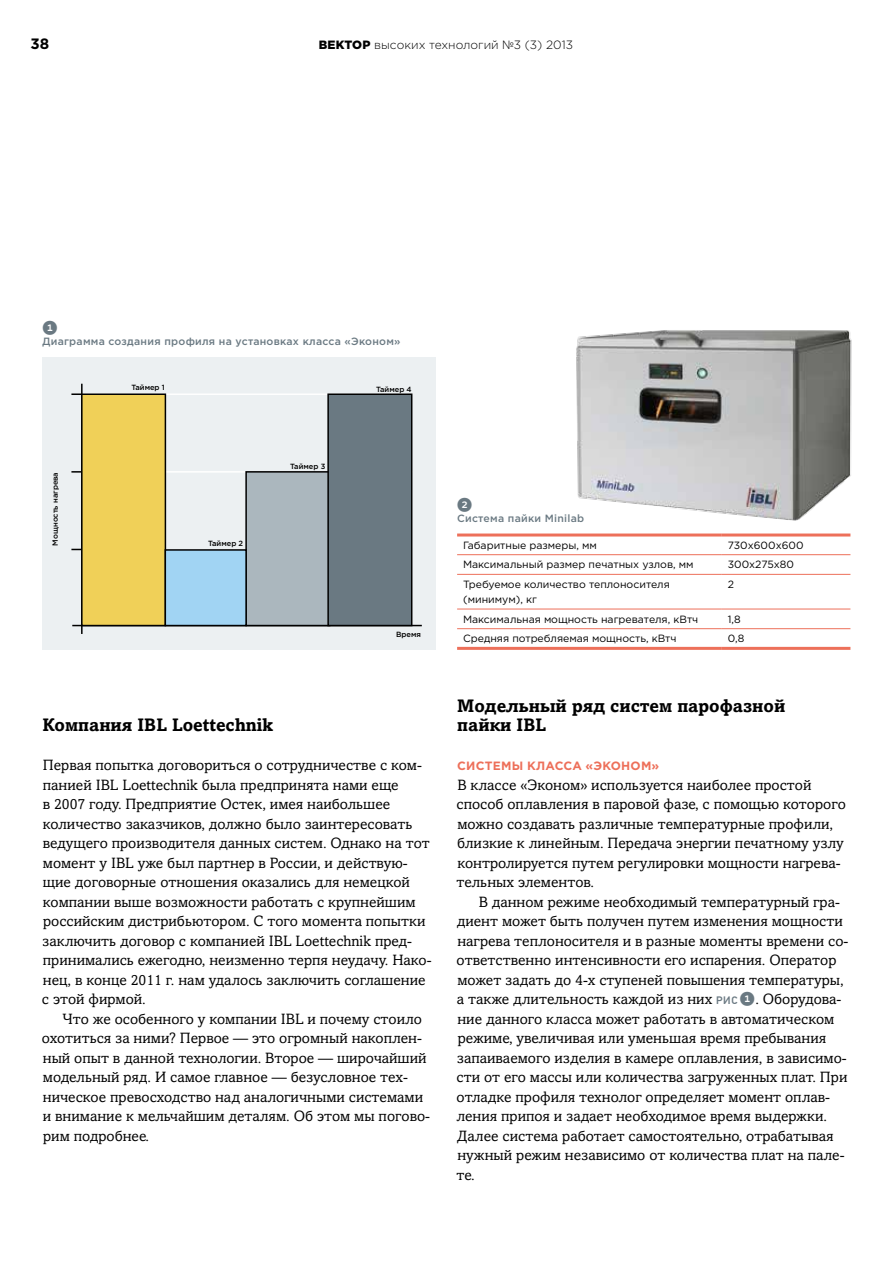
<style>
.page{position:relative;width:893px;height:1263px;background:#fff}
.page>*{position:absolute;margin:0;border:0;box-sizing:border-box;transform-origin:0 0}
.t1{font:700 18px/19.5px "Amasis MTW1 G";color:#000}
.t2{font:15px/19.5px "Amasis MTW1 G";color:#000}
.t3{font:15px "Whitney Index Black Round Bd";color:#6a7982}
.t4{font:700 15px "Gotham Pro";color:#000}
.t5{font:300 12px "Gotham Pro";color:#000}
.t6{font:700 12px "Gotham Pro";letter-spacing:.02em;color:#ed705a}
.t7{font:10.5px/15px "Gotham Pro";color:#000}
.t8{font:500 10.5px "Gotham Pro";letter-spacing:.025em;color:#6a7982}
.t9{font:500 7.5px "Gotham Pro";color:#000}
.s1{font-weight:900}
.s2{font-family:"PF Din Text Pro";font-weight:500;font-size:10.8px;color:#6a7982}
.s3{font-family:"Whitney Index Black Round Bd";color:#6a7982}
</style>
<div class="page">
<hr style="left:457px;top:554px;width:265px;height:1px;background:#ed705a">
<hr style="left:722px;top:554px;width:128px;height:1px;background:#ed705a">
<hr style="left:457px;top:574px;width:265px;height:1px;background:#ed705a">
<hr style="left:722px;top:574px;width:128px;height:1px;background:#ed705a">
<hr style="left:457px;top:609px;width:265px;height:1px;background:#ed705a">
<hr style="left:722px;top:609px;width:128px;height:1px;background:#ed705a">
<hr style="left:457px;top:628px;width:265px;height:1px;background:#ed705a">
<hr style="left:722px;top:628px;width:128px;height:1px;background:#ed705a">
<hr style="left:457px;top:533px;width:265px;height:3px;background:#ed705a">
<hr style="left:722px;top:533px;width:128px;height:3px;background:#ed705a">
<hr style="left:457px;top:647px;width:265px;height:3px;background:#ed705a">
<hr style="left:722px;top:647px;width:128px;height:3px;background:#ed705a">
<img style="left:576px;top:330px;width:276px;height:191px">
<div style="left:43px;top:357px;width:393px;height:293px;background:#ecf0f2"></div>
<hr style="left:80px;top:471px;width:332px;height:2px;background:#fff">
<hr style="left:80px;top:393px;width:332px;height:2px;background:#fff">
<hr style="left:81px;top:384px;width:2px;height:250px;background:#000">
<svg style="left:71px;top:471px;width:10px;height:2px"></svg>
<svg style="left:71px;top:393px;width:10px;height:2px"></svg>
<hr style="left:72px;top:625px;width:350px;height:1px;background:#000">
<div style="left:245px;top:471px;width:85px;height:155px;background:#abb7be;border:2px solid #000"></div>
<div style="left:81px;top:393px;width:85px;height:233px;background:#f0d058;border:2px solid #000"></div>
<div style="left:165px;top:549px;width:82px;height:77px;background:#a1d4f3;border:2px solid #000"></div>
<div style="left:327px;top:393px;width:85px;height:233px;background:#6a7982;border:2px solid #000"></div>
<p class="t4" style="left:31px;top:35px;width:20px">38</p>
<p class="t5" style="left:319px;top:38px;width:256px"><span class="s1">ВЕКТОР</span> высоких технологий №3 (3) 2013</p>
<p class="t3" style="left:43px;top:321px;width:17px">1</p>
<p class="t8" style="left:43px;top:336px;width:360px">Диаграмма создания профиля на установках класса «Эконом»</p>
<p class="t9" style="left:131px;top:383px;width:35px">Таймер 1</p>
<p class="t9" style="left:376px;top:385px;width:37px">Таймер 4</p>
<p class="t9" style="left:51px;top:546px;width:75px;rotate:-90deg">Мощность нагрева</p>
<p class="t9" style="left:208px;top:539px;width:37px">Таймер 2</p>
<p class="t9" style="left:290px;top:462px;width:37px">Таймер 3</p>
<p class="t9" style="left:396px;top:630px;width:26px">Время</p>
<p class="t1" style="left:43px;top:716px;width:232px">Компания IBL Loettechnik</p>
<p class="t2" style="left:42px;top:756px;width:391px">Первая попытка договориться о сотрудничестве с ком&shy;панией IBL Loettechnik была предпринята нами еще<br>в 2007 году. Предприятие Остек, имея наибольшее количество заказчиков, должно было заинтересовать ведущего производителя данных систем. Однако на тот момент у IBL уже был партнер в России, и действую&shy;щие договорные отношения оказались для немецкой компании выше возможности работать с крупнейшим российским дистрибьютором. С того момента попытки заключить договор с компанией IBL Loettechnik пред&shy;принимались ежегодно, неизменно терпя неудачу. Нако&shy;нец, в конце 2011 г. нам удалось заключить соглашение с этой фирмой.</p>
<p class="t2" style="left:42px;top:1010px;width:390px;text-indent:20px">Что же особенного у компании IBL и почему стоило охотиться за ними? Первое — это огромный накоплен&shy;ный опыт в данной технологии. Второе — широчайший модельный ряд. И самое главное — безусловное тех&shy;ническое превосходство над аналогичными системами и внимание к мельчайшим деталям. Об этом мы погово&shy;рим подробнее.</p>
<p class="t3" style="left:457px;top:498px;width:17px">2</p>
<p class="t8" style="left:457px;top:512px;width:129px">Система пайки Minilab</p>
<p class="t7" style="left:463px;top:537px;width:135px">Габаритные размеры, мм</p>
<p class="t7" style="left:728px;top:537px;width:77px">730х600х600</p>
<p class="t7" style="left:463px;top:557px;width:232px">Максимальный размер печатных узлов, мм</p>
<p class="t7" style="left:728px;top:557px;width:68px">300х275х80</p>
<p class="t7" style="left:463px;top:577px;width:208px">Требуемое количество теплоносителя (минимум), кг</p>
<p class="t7" style="left:728px;top:577px;width:8px">2</p>
<p class="t7" style="left:463px;top:611px;width:237px">Максимальная мощность нагревателя, кВтч</p>
<p class="t7" style="left:728px;top:611px;width:14px">1,8</p>
<p class="t7" style="left:463px;top:631px;width:215px">Средняя потребляемая мощность, кВтч</p>
<p class="t7" style="left:728px;top:631px;width:18px">0,8</p>
<p class="t1" style="left:457px;top:697px;width:330px">Модельный ряд систем парофазной пайки IBL</p>
<p class="t6" style="left:457px;top:759px;width:204px">СИСТЕМЫ КЛАССА «ЭКОНОМ»</p>
<p class="t2" style="left:456px;top:776px;width:391px">В классе «Эконом» используется наиболее простой способ оплавления в паровой фазе, с помощью которого можно создавать различные температурные профили, близкие к линейным. Передача энергии печатному узлу контролируется путем регулировки мощности нагрева&shy;тельных элементов.</p>
<p class="t2" style="left:456px;top:893px;width:393px;text-indent:22px">В данном режиме необходимый температурный гра&shy;диент может быть получен путем изменения мощности нагрева теплоносителя и в разные моменты времени со&shy;ответственно интенсивности его испарения. Оператор может задать до 4-х ступеней повышения температуры, а также длительность каждой из них <span class="s2">РИС</span> <span class="s3">1</span>. Оборудова&shy;ние данного класса может работать в автоматическом режиме, увеличивая или уменьшая время пребывания запаиваемого изделия в камере оплавления, в зависимо&shy;сти от его массы или количества загруженных плат. При отладке профиля технолог определяет момент оплав&shy;ления припоя и задает необходимое время выдержки.<br>Далее система работает самостоятельно, отрабатывая нужный режим независимо от количества плат на пале&shy;те.</p>
</div>
